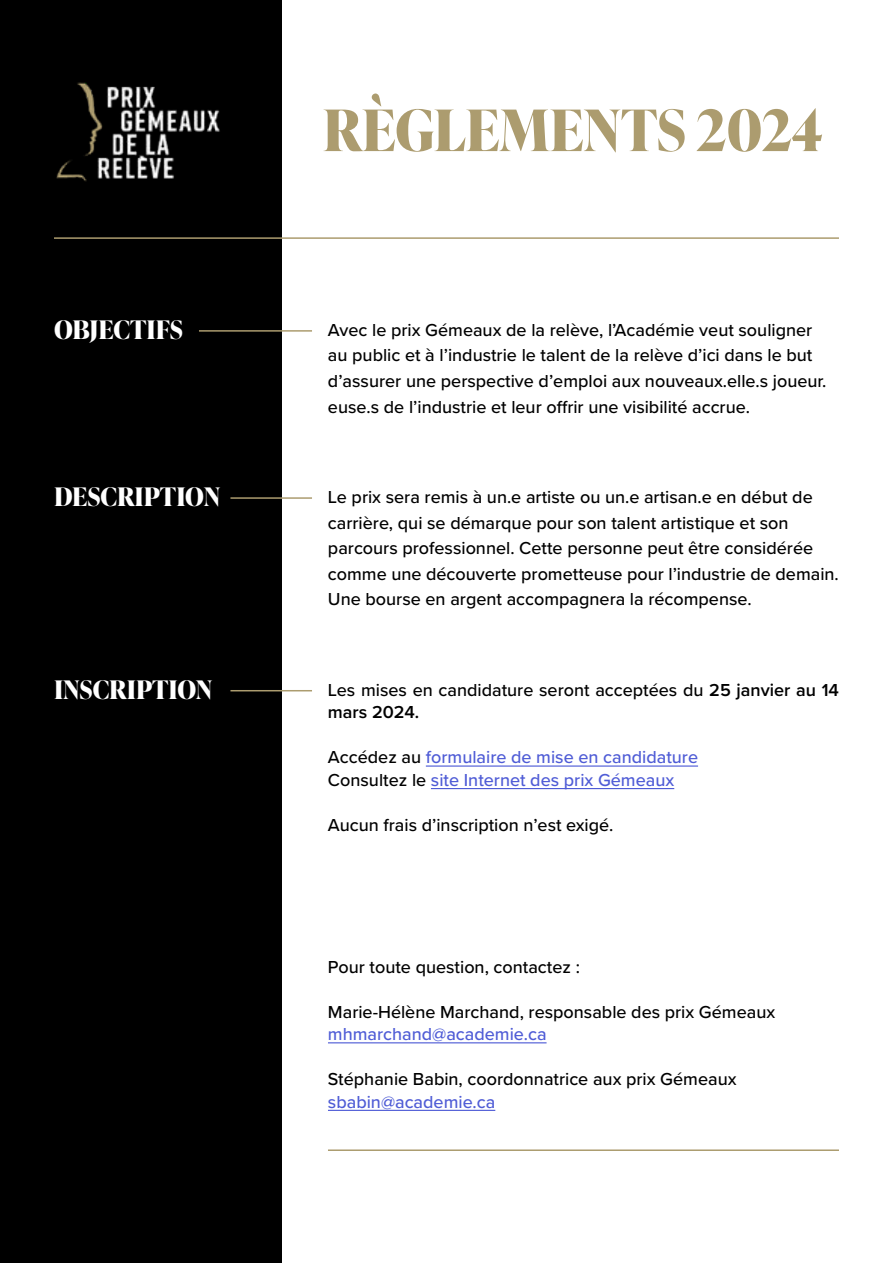
<style>
.page{position:relative;width:893px;height:1263px;background:#fff}
.page>*{position:absolute;margin:0;border:0;box-sizing:border-box;transform-origin:0 0}
.t1{font:700 57px "Ivy Presto Display";color:#ac9c6f}
.t2{font:700 25.5px "Ivy Presto Display";color:#fff}
.t3{font:500 18px/25.5px "Proxima Nova";color:#000}
.t4{font:500 18px/22.5px "Proxima Nova";color:#4f5cd6}
.s1{font-weight:600}
.s2{color:#000}
</style>
<div class="page">
<div style="left:0;top:0;width:281px;height:1263px;background:#000"></div>
<img style="left:56px;top:82px;width:164px;height:100px">
<hr style="left:54px;top:237px;width:785px;height:2px;background:#ac9c6f">
<hr style="left:328px;top:1149px;width:511px;height:2px;background:#ac9c6f">
<hr style="left:199px;top:330px;width:113px;height:2px;background:#ac9c6f">
<hr style="left:230px;top:497px;width:82px;height:2px;background:#ac9c6f">
<hr style="left:230px;top:690px;width:82px;height:1px;background:#ac9c6f">
<hr style="left:426px;top:765px;width:272px;height:2px;background:#4f5cd6">
<hr style="left:431px;top:788px;width:243px;height:1px;background:#4f5cd6">
<hr style="left:328px;top:1042px;width:219px;height:1px;background:#4f5cd6">
<hr style="left:328px;top:1110px;width:167px;height:1px;background:#4f5cd6">
<h1 class="t1" style="left:323px;top:89px;width:501px">RÈGLEMENTS 2024</h1>
<h2 class="t2" style="left:54px;top:312px;width:130px">OBJECTIFS</h2>
<p class="t3" style="left:328px;top:317px;width:500px">Avec le prix Gémeaux de la relève, l’Académie veut souligner au public et à l’industrie le talent de la relève d’ici dans le but d’assurer une perspective d’emploi aux nouveaux.elle.s joueur. euse.s de l’industrie et leur offrir une visibilité accrue.</p>
<h2 class="t2" style="left:54px;top:479px;width:168px">DESCRIPTION</h2>
<p class="t3" style="left:328px;top:484px;width:512px">Le prix sera remis à un.e artiste ou un.e artisan.e en début de carrière, qui se démarque pour son talent artistique et son parcours professionnel. Cette personne peut être considérée comme une découverte prometteuse pour l’industrie de demain.<br>Une bourse en argent accompagnera la récompense.</p>
<h2 class="t2" style="left:54px;top:671px;width:160px">INSCRIPTION</h2>
<p class="t3" style="left:328px;top:678px;width:512px;line-height:22.5px">Les mises en candidature seront acceptées du <span class="s1">25 janvier au 14 mars 2024.</span></p>
<p class="t4" style="left:328px;top:745px;width:372px"><span class="s2">Accédez au</span> formulaire de mise en candidature<br><span class="s2">Consultez le</span> site Internet des prix Gémeaux</p>
<p class="t3" style="left:328px;top:811px;width:287px">Aucun frais d’inscription n’est exigé.</p>
<p class="t3" style="left:328px;top:953px;width:253px">Pour toute question, contactez :</p>
<p class="t3" style="left:328px;top:998px;width:449px">Marie-Hélène Marchand, responsable des prix Gémeaux</p>
<p class="t4" style="left:328px;top:1022px;width:220px">mhmarchand@academie.ca</p>
<p class="t3" style="left:328px;top:1066px;width:410px">Stéphanie Babin, coordonnatrice aux prix Gémeaux</p>
<p class="t4" style="left:328px;top:1090px;width:169px">sbabin@academie.ca</p>
</div>
